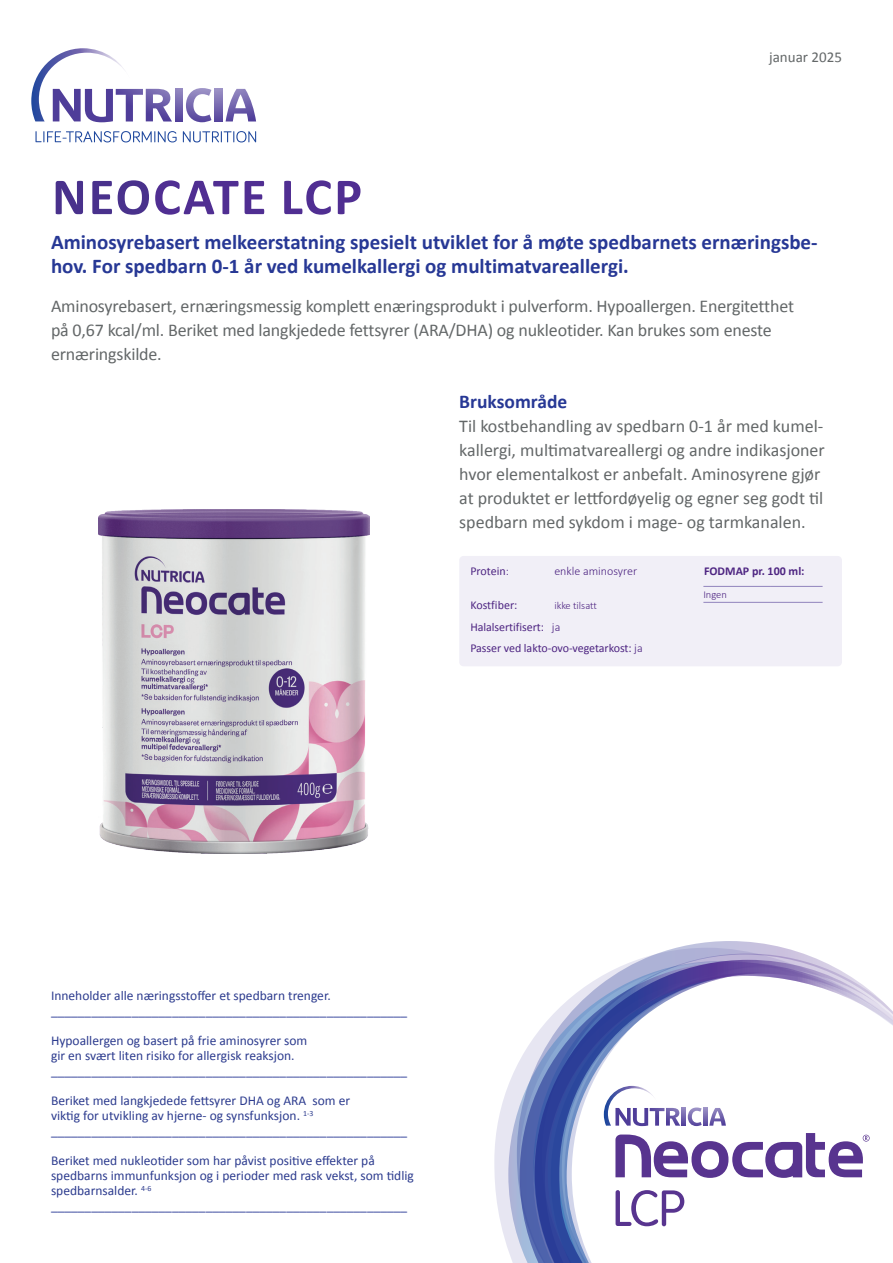
<style>
.page{position:relative;width:893px;height:1263px;background:#fff}
.page>*{position:absolute;margin:0;border:0;box-sizing:border-box;transform-origin:0 0}
.t1{font:700 52.5px "Calibri";letter-spacing:.04em;color:#502e92}
.t2{font:700 21px/24px "Calibri";color:#273895}
.t3{font:700 19.5px "Calibri";color:#273895}
.t4{font:18px/24px "Calibri";letter-spacing:-.01em;color:#636768}
.t5{font:15px "Calibri";color:#636768}
.t6{font:13.5px/15px "Calibri";color:#2c3b8e}
.t7{font:13.5px "Calibri";color:#273895}
.t8{font:12px/21.3px "Calibri";letter-spacing:-.005em;color:#4e2582}
.t9{font:300 12px "Calibri";color:#4e2582}
.t10{font:700 12px "Calibri";color:#4e2582}
.t11{font:300 10.5px "Calibri";color:#4e2582}
.s1{color:#49318c}
.s2{font-weight:300}
.s3{color:#273895}
</style>
<div class="page">
<svg style="left:494px;top:1087px;width:14px;height:161px;fill:#e7e6f2"></svg>
<svg style="left:508px;top:1066px;width:9px;height:197px"></svg>
<svg style="left:517px;top:941px;width:302px;height:322px"></svg>
<svg style="left:535px;top:960px;width:358px;height:303px"></svg>
<svg style="left:548px;top:978px;width:172px;height:285px"></svg>
<svg style="left:215px;top:89px;width:7px;height:32px"></svg>
<svg style="left:226px;top:89px;width:30px;height:32px"></svg>
<svg style="left:186px;top:88px;width:25px;height:34px"></svg>
<svg style="left:175px;top:89px;width:7px;height:32px"></svg>
<svg style="left:36px;top:131px;width:141px;height:11px"></svg>
<svg style="left:183px;top:131px;width:73px;height:11px"></svg>
<svg style="left:31px;top:48px;width:141px;height:74px"></svg>
<div style="left:459px;top:556px;width:383px;height:110px;background:#f1eff7;border-radius:4px"></div>
<hr style="left:703px;top:602px;width:68px;height:1px;background:#9183bd">
<hr style="left:771px;top:602px;width:52px;height:1px;background:#9183bd">
<hr style="left:703px;top:586px;width:68px;height:1px;background:#9183bd">
<hr style="left:771px;top:586px;width:52px;height:1px;background:#9183bd">
<img style="left:99px;top:509px;width:270px;height:345px">
<h1 class="t1" style="left:52px;top:160px;width:312px"><span class="s1">NEO</span>CATE LCP</h1>
<p class="t5" style="left:769px;top:47px;width:74px">januar 2025</p>
<h2 class="t2" style="left:51px;top:229px;width:768px">Aminosyrebasert melkeerstatning spesielt utviklet for å møte spedbarnets ernæringsbe&shy;hov. For spedbarn 0-1 år ved kumelkallergi og multimatvareallergi.</h2>
<h3 class="t4" style="left:51px;top:294px;width:744px">Aminosyrebasert, ernæringsmessig komplett enæringsprodukt i pulverform. Hypoallergen. Energitetthet på 0,67 kcal/ml. Beriket med langkjedede fettsyrer (ARA/DHA) og nukleotider. Kan brukes som eneste ernæringskilde.</h3>
<h3 class="t3" style="left:459px;top:388px;width:110px">Bruksområde</h3>
<p class="t4" style="left:459px;top:413px;width:367px">Til kostbehandling av spedbarn 0-1 år med kumel&shy;kallergi, multimatvareallergi og andre indikasjoner hvor elementalkost er anbefalt. Aminosyrene gjør at produktet er lettfordøyelig og egner seg godt til spedbarn med sykdom i mage- og tarmkanalen.</p>
<p class="t8" style="left:470px;top:560px;width:40px">Protein<span class="s2">:</span></p>
<p class="t9" style="left:554px;top:564px;width:84px">enkle aminosyrer</p>
<p class="t8" style="left:470px;top:594px;width:49px">Kostfiber:</p>
<p class="t11" style="left:554px;top:599px;width:44px">ikke tilsatt</p>
<p class="t8" style="left:470px;top:616px;width:174px">Halalsertifisert: <span class="s2">ja<br></span>Passer ved lakto-ovo-vegetarkost: <span class="s2">ja</span></p>
<p class="t10" style="left:704px;top:562px;width:102px">FODMAP pr. 100 ml:</p>
<p class="t11" style="left:703px;top:588px;width:25px">Ingen</p>
<p class="t6" style="left:51px;top:988px;width:281px">Inneholder alle næringsstoffer et spedbarn trenger.</p>
<p class="t7" style="left:51px;top:1001px;width:358px">_____________________________________________________</p>
<p class="t6" style="left:51px;top:1033px;width:258px">Hypoallergen og basert på frie aminosyrer som gir en svært liten risiko for allergisk reaksjon.</p>
<p class="t7" style="left:51px;top:1061px;width:358px">_____________________________________________________</p>
<p class="t6" style="left:51px;top:1093px;width:358px">Beriket med langkjedede fettsyrer DHA og ARA som er<br>viktig for utvikling av hjerne- og synsfunksjon. <sup>1-3 </sup><span class="s3">_____________________________________________________</span></p>
<p class="t6" style="left:51px;top:1153px;width:364px">Beriket med nukleotider som har påvist positive effekter på spedbarns immunfunksjon og i perioder med rask vekst, som tidlig spedbarnsalder. <sup>4-6 </sup><span class="s3">_____________________________________________________</span></p>
</div>
